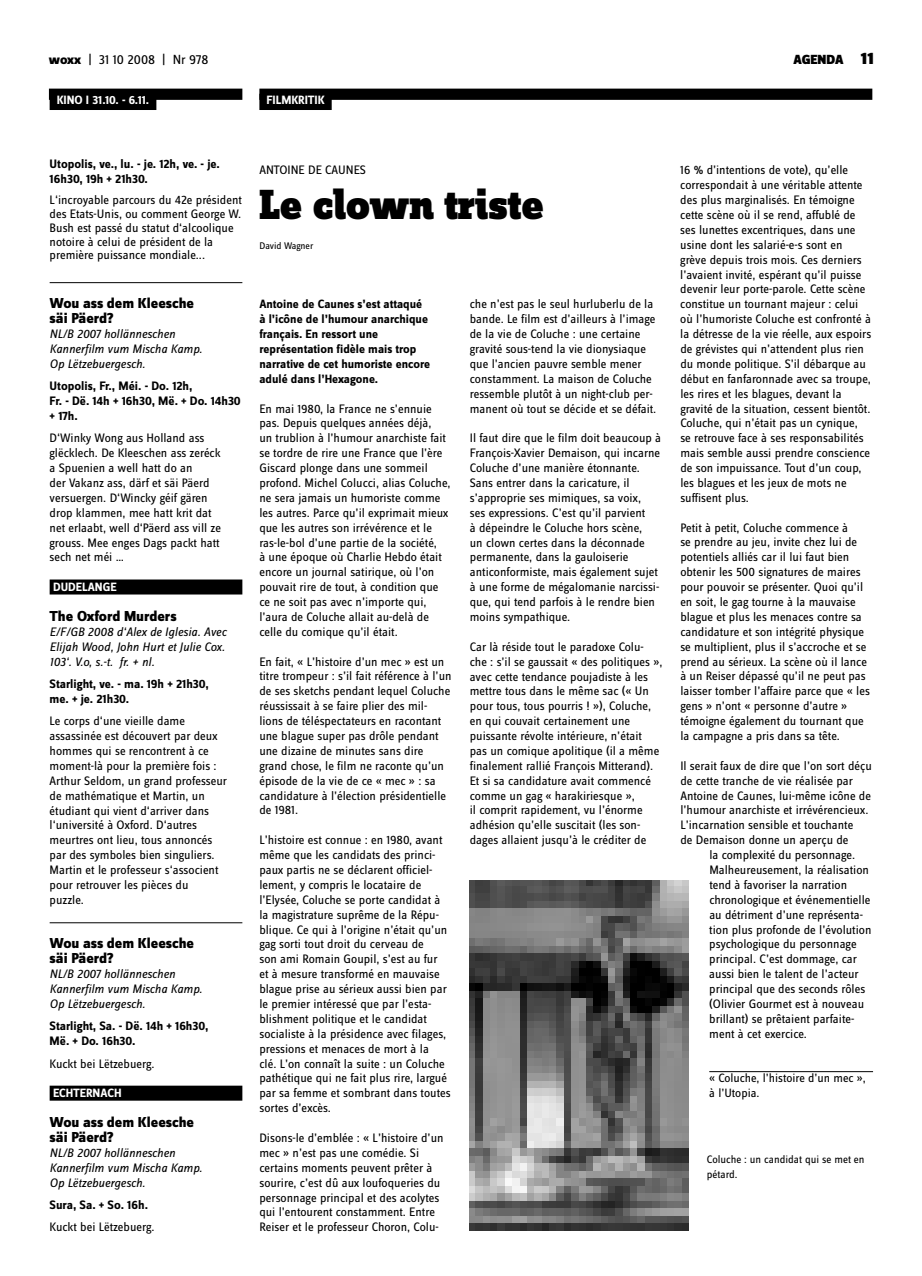
<style>
.page{position:relative;width:922px;height:1276px;background:#fff}
.page>*{position:absolute;margin:0;border:0;box-sizing:border-box;transform-origin:0 0}
.t1{font:900 43.75px "Zine Slab Dis";letter-spacing:-.01em;color:#000}
.t2{font:800 15px/14.9px "Zine Sans Dis";color:#000}
.t3{font:13.75px "Zine Sans Dis";color:#000}
.t4{font:900 13.75px "Zine Sans Dis";color:#000}
.t5{font:12.75px/14.9px "Zine Sans Dis";color:#000}
.t6{font:italic 12.75px/14.9px "Zine Sans Dis";color:#000}
.t7{font:700 12.75px/14.9px "Zine Sans Dis";color:#000}
.t8{font:700 12.5px/14.9px "Zine Sans Dis";color:#000}
.t9{font:700 12.5px "Zine Sans Dis";color:#fff}
.t10{font:12.5px/14.9px "Zine Sans Dis";color:#000}
.t11{font:11.25px/14.9px "Zine Sans Dis";color:#000}
.t12{font:10px "Zine Sans Dis";letter-spacing:-.005em;color:#000}
.s1{font-weight:800}
.s2{font-size:17.5px}
</style>
<div class="page">
<hr style="left:50px;top:282px;width:192px;height:1px;background:#000">
<div style="left:50px;top:579px;width:192px;height:15px;background:#000"></div>
<hr style="left:50px;top:922px;width:192px;height:1px;background:#000">
<div style="left:50px;top:1085px;width:192px;height:15px;background:#000"></div>
<div style="left:49px;top:89px;width:193px;height:11px;background:#000"></div>
<div style="left:50px;top:94px;width:106px;height:16px;background:#000"></div>
<div style="left:259px;top:89px;width:613px;height:11px;background:#000"></div>
<div style="left:259px;top:94px;width:72px;height:16px;background:#000"></div>
<hr style="left:709px;top:1071px;width:163px;height:1px;background:#000">
<img style="left:469px;top:880px;width:218px;height:350px">
<p class="t3" style="left:49px;top:53px;width:161px"><span class="s1">woxx</span> | 31 10 2008 | Nr 978</p>
<p class="t4" style="left:793px;top:53px;width:82px">AGENDA <span class="s2">11</span></p>
<p class="t9" style="left:57px;top:93px;width:94px">KINO I 31.10. - 6.11.</p>
<p class="t9" style="left:266px;top:93px;width:60px">FILMKRITIK</p>
<p class="t7" style="left:50px;top:157px;width:172px">Utopolis, ve., lu. - je. 12h, ve. - je.<br>16h30, 19h + 21h30.</p>
<p class="t5" style="left:50px;top:194px;width:194px;line-height:13.8px">L‘incroyable parcours du 42e président des Etats-Unis, ou comment George W.<br>Bush est passé du statut d‘alcoolique notoire à celui de président de la première puissance mondiale...</p>
<p class="t2" style="left:50px;top:297px;width:146px">Wou ass dem Kleesche säi Päerd?</p>
<p class="t6" style="left:50px;top:327px;width:154px">NL/B 2007 hollänneschen<br>Kannerfilm vum Mischa Kamp.<br>Op Lëtzebuergesch.</p>
<p class="t7" style="left:50px;top:379px;width:193px">Utopolis, Fr., Méi. - Do. 12h,<br>Fr. - Dë. 14h + 16h30, Më. + Do. 14h30 + 17h.</p>
<p class="t5" style="left:50px;top:431px;width:173px">D‘Winky Wong aus Holland ass glëcklech. De Kleeschen ass zeréck a Spuenien a well hatt do an<br>der Vakanz ass, därf et säi Päerd versuergen. D‘Wincky géif gären drop klammen, mee hatt krit dat net erlaabt, well d‘Päerd ass vill ze grouss. Mee enges Dags packt hatt sech net méi …</p>
<p class="t9" style="left:53px;top:580px;width:65px">Dudelange</p>
<p class="t2" style="left:50px;top:609px;width:128px">The Oxford Murders</p>
<p class="t6" style="left:50px;top:624px;width:178px">E/F/GB 2008 d‘Alex de Iglesia. Avec<br>Elijah Wood, John Hurt et Julie Cox.<br>103‘. V.o, s.-t. fr. + nl.</p>
<p class="t7" style="left:50px;top:677px;width:161px">Starlight, ve. - ma. 19h + 21h30, me. + je. 21h30.</p>
<p class="t5" style="left:50px;top:714px;width:179px">Le corps d‘une vieille dame assassinée est découvert par deux hommes qui se rencontrent à ce moment-là pour la première fois :<br>Arthur Seldom, un grand professeur de mathématique et Martin, un étudiant qui vient d‘arriver dans l‘université à Oxford. D‘autres meurtres ont lieu, tous annoncés par des symboles bien singuliers.<br>Martin et le professeur s‘associent pour retrouver les pièces du<br>puzzle.</p>
<p class="t2" style="left:50px;top:937px;width:146px">Wou ass dem Kleesche säi Päerd?</p>
<p class="t6" style="left:50px;top:966px;width:154px">NL/B 2007 hollänneschen<br>Kannerfilm vum Mischa Kamp.<br>Op Lëtzebuergesch.</p>
<p class="t7" style="left:50px;top:1019px;width:160px">Starlight, Sa. - Dë. 14h + 16h30,<br>Më. + Do. 16h30.</p>
<p class="t5" style="left:50px;top:1056px;width:106px">Kuckt bei Lëtzebuerg.</p>
<p class="t9" style="left:53px;top:1086px;width:70px">Echternach</p>
<p class="t2" style="left:50px;top:1115px;width:146px">Wou ass dem Kleesche säi Päerd?</p>
<p class="t6" style="left:50px;top:1145px;width:154px">NL/B 2007 hollänneschen<br>Kannerfilm vum Mischa Kamp.<br>Op Lëtzebuergesch.</p>
<p class="t7" style="left:50px;top:1198px;width:100px">Sura, Sa. + So. 16h.</p>
<p class="t5" style="left:50px;top:1220px;width:106px">Kuckt bei Lëtzebuerg.</p>
<p class="t5" style="left:259px;top:163px;width:108px">ANTOINE DE CAUNES</p>
<h1 class="t1" style="left:259px;top:181px;width:286px">Le clown triste</h1>
<p class="t12" style="left:259px;top:240px;width:55px">David Wagner</p>
<p class="t8" style="left:259px;top:297px;width:172px">Antoine de Caunes s’est attaqué à l’icône de l’humour anarchique français. En ressort une représentation fidèle mais trop narrative de cet humoriste encore adulé dans l’Hexagone.</p>
<p class="t5" style="left:259px;top:402px;width:193px">En mai 1980, la France ne s’ennuie pas. Depuis quelques années déjà,<br>un trublion à l’humour anarchiste fait se tordre de rire une France que l’ère Giscard plonge dans une sommeil profond. Michel Colucci, alias Coluche, ne sera jamais un humoriste comme les autres. Parce qu’il exprimait mieux que les autres son irrévérence et le ras-le-bol d’une partie de la société,<br>à une époque où Charlie Hebdo était encore un journal satirique, où l’on pouvait rire de tout, à condition que ce ne soit pas avec n’importe qui, l’aura de Coluche allait au-delà de celle du comique qu’il était.</p>
<p class="t5" style="left:259px;top:654px;width:194px">En fait, « L’histoire d’un mec » est un titre trompeur : s’il fait référence à l’un de ses sketchs pendant lequel Coluche réussissait à se faire plier des mil&shy;lions de téléspectateurs en racontant une blague super pas drôle pendant une dizaine de minutes sans dire grand chose, le film ne raconte qu’un épisode de la vie de ce « mec » : sa candidature à l’élection présidentielle de 1981.</p>
<p class="t5" style="left:259px;top:833px;width:193px">L’histoire est connue : en 1980, avant même que les candidats des princi&shy;paux partis ne se déclarent officiel&shy;lement, y compris le locataire de l’Elysée, Coluche se porte candidat à la magistrature suprême de la Répu&shy;blique. Ce qui à l’origine n’était qu’un gag sorti tout droit du cerveau de<br>son ami Romain Goupil, s’est au fur<br>et à mesure transformé en mauvaise blague prise au sérieux aussi bien par le premier intéressé que par l’esta&shy;blishment politique et le candidat socialiste à la présidence avec filages, pressions et menaces de mort à la<br>clé. L’on connaît la suite : un Coluche pathétique qui ne fait plus rire, largué par sa femme et sombrant dans toutes sortes d’excès.</p>
<p class="t5" style="left:259px;top:1131px;width:186px">Disons-le d’emblée : « L’histoire d’un mec » n’est pas une comédie. Si certains moments peuvent prêter à sourire, c’est dû aux loufoqueries du personnage principal et des acolytes qui l’entourent constamment. Entre Reiser et le professeur Choron, Colu-</p>
<p class="t5" style="left:469px;top:297px;width:188px">che n’est pas le seul hurluberlu de la bande. Le film est d’ailleurs à l’image de la vie de Coluche : une certaine gravité sous-tend la vie dionysiaque que l’ancien pauvre semble mener constamment. La maison de Coluche ressemble plutôt à un night-club per&shy;manent où tout se décide et se défait.</p>
<p class="t5" style="left:469px;top:431px;width:193px">Il faut dire que le film doit beaucoup à François-Xavier Demaison, qui incarne Coluche d’une manière étonnante.<br>Sans entrer dans la caricature, il s’approprie ses mimiques, sa voix,<br>ses expressions. C’est qu’il parvient<br>à dépeindre le Coluche hors scène,<br>un clown certes dans la déconnade permanente, dans la gauloiserie anticonformiste, mais également sujet à une forme de mégalomanie narcissi&shy;que, qui tend parfois à le rendre bien moins sympathique.</p>
<p class="t5" style="left:469px;top:640px;width:194px">Car là réside tout le paradoxe Colu&shy;che : s’il se gaussait « des politiques », avec cette tendance poujadiste à les mettre tous dans le même sac (« Un pour tous, tous pourris ! »), Coluche, en qui couvait certainement une puissante révolte intérieure, n’était<br>pas un comique apolitique (il a même finalement rallié François Mitterand).<br>Et si sa candidature avait commencé comme un gag « harakiriesque »,<br>il comprit rapidement, vu l’énorme adhésion qu’elle suscitait (les son&shy;dages allaient jusqu’à le créditer de</p>
<p class="t5" style="left:680px;top:163px;width:192px">16 % d’intentions de vote), qu’elle correspondait à une véritable attente des plus marginalisés. En témoigne cette scène où il se rend, affublé de ses lunettes excentriques, dans une usine dont les salarié-e-s sont en grève depuis trois mois. Ces derniers l’avaient invité, espérant qu’il puisse devenir leur porte-parole. Cette scène constitue un tournant majeur : celui où l’humoriste Coluche est confronté à la détresse de la vie réelle, aux espoirs de grévistes qui n’attendent plus rien du monde politique. S’il débarque au début en fanfaronnade avec sa troupe, les rires et les blagues, devant la gravité de la situation, cessent bientôt.<br>Coluche, qui n’était pas un cynique, se retrouve face à ses responsabilités mais semble aussi prendre conscience de son impuissance. Tout d’un coup, les blagues et les jeux de mots ne suffisent plus.</p>
<p class="t5" style="left:680px;top:521px;width:191px">Petit à petit, Coluche commence à<br>se prendre au jeu, invite chez lui de potentiels alliés car il lui faut bien obtenir les 500 signatures de maires pour pouvoir se présenter. Quoi qu’il en soit, le gag tourne à la mauvaise blague et plus les menaces contre sa candidature et son intégrité physique se multiplient, plus il s’accroche et se prend au sérieux. La scène où il lance à un Reiser dépassé qu’il ne peut pas laisser tomber l’affaire parce que « les gens » n’ont « personne d’autre » témoigne également du tournant que la campagne a pris dans sa tête.</p>
<p class="t5" style="left:680px;top:759px;width:193px">Il serait faux de dire que l’on sort déçu de cette tranche de vie réalisée par Antoine de Caunes, lui-même icône de l’humour anarchiste et irrévérencieux.<br>L’incarnation sensible et touchante<br>de Demaison donne un aperçu de</p>
<p class="t5" style="left:709px;top:848px;width:164px">la complexité du personnage.<br>Malheureusement, la réalisation tend à favoriser la narration chronologique et événementielle au détriment d’une représenta&shy;tion plus profonde de l’évolution psychologique du personnage principal. C’est dommage, car aussi bien le talent de l’acteur principal que des seconds rôles (Olivier Gourmet est à nouveau brillant) se prêtaient parfaite&shy;ment à cet exercice.</p>
<p class="t10" style="left:709px;top:1071px;width:158px">« Coluche, l’histoire d’un mec », à l’Utopia.</p>
<p class="t11" style="left:706px;top:1152px;width:159px">Coluche : un candidat qui se met en pétard.</p>
</div>
